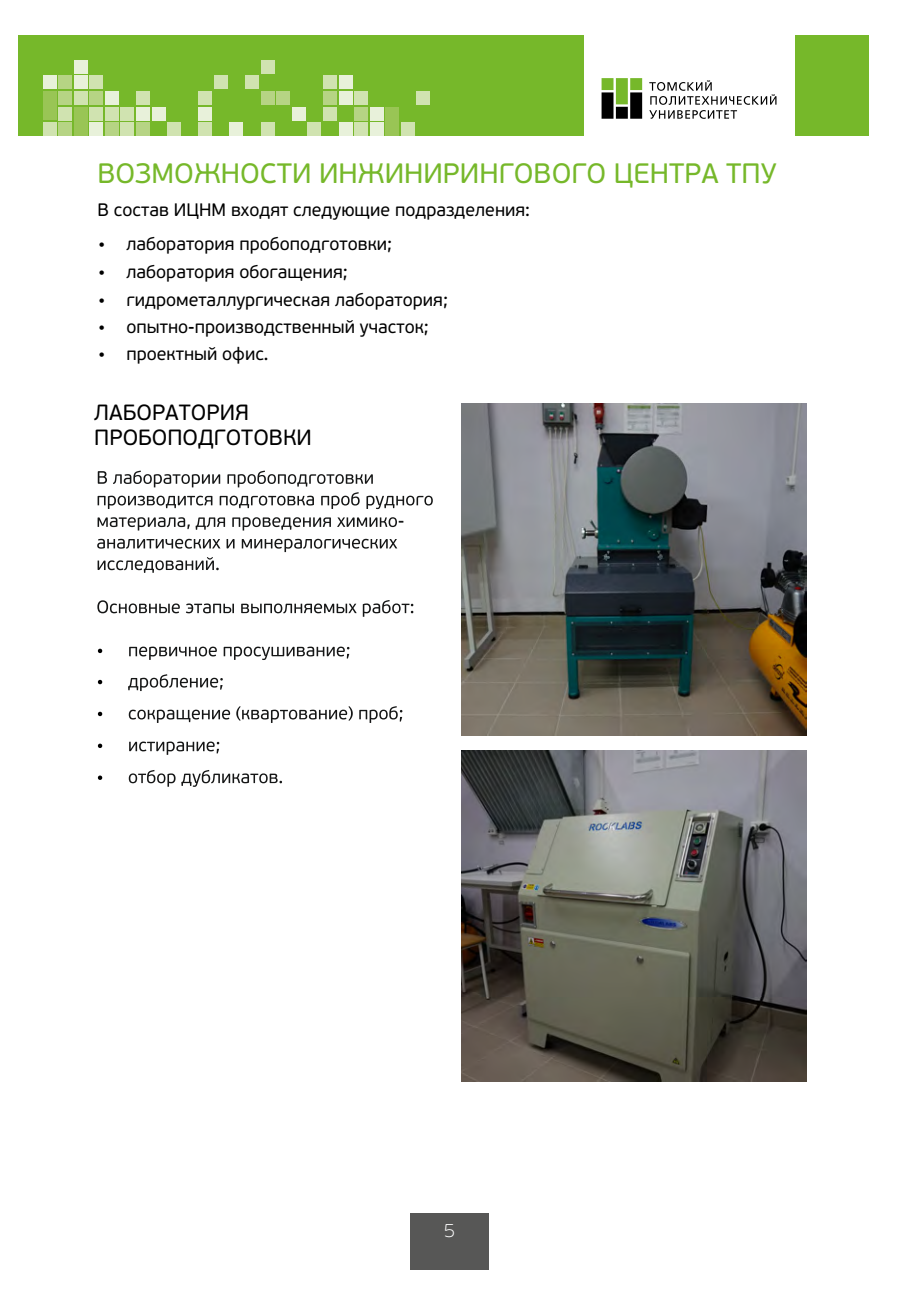
<style>
.page{position:relative;width:915px;height:1312px;background:#fff}
.page>*{position:absolute;margin:0;border:0;box-sizing:border-box;transform-origin:0 0}
.t1{font:28px "PF Beau Sans Pro";color:#76b82a}
.t2{font:22px/25.8px "PF Beau Sans Pro";color:#000}
.t3{font:100 19.2px "PF Beau Sans Pro";color:#fff}
.t4{font:18px "PF Beau Sans Pro";color:#000}
</style>
<div class="page">
<div style="left:411px;top:1213px;width:78px;height:56px;background:#575756"></div>
<div style="left:18px;top:35px;width:850px;height:101px;background:#76b82a"></div>
<div style="left:583px;top:36px;width:211px;height:101px;background:#fff"></div>
<svg style="left:649px;top:80px;width:127px;height:39px"></svg>
<svg style="left:601px;top:78px;width:41px;height:41px;background:#5a713f"></svg>
<div style="left:386px;top:107px;width:13px;height:29px;background:#99c555"></div>
<div style="left:74px;top:107px;width:13px;height:29px;background:#99c555"></div>
<div style="left:43px;top:91px;width:13px;height:29px;background:#99c555"></div>
<div style="left:277px;top:91px;width:13px;height:13px;background:#b6d484"></div>
<div style="left:323px;top:91px;width:13px;height:13px;background:#b6d484"></div>
<div style="left:354px;top:107px;width:14px;height:13px;background:#b6d484"></div>
<div style="left:261px;top:91px;width:13px;height:13px;background:#b6d484"></div>
<div style="left:136px;top:122px;width:13px;height:14px;background:#b6d484"></div>
<div style="left:105px;top:122px;width:13px;height:14px;background:#b6d484"></div>
<div style="left:90px;top:91px;width:13px;height:13px;background:#b6d484"></div>
<div style="left:59px;top:122px;width:13px;height:14px;background:#b6d484"></div>
<div style="left:59px;top:91px;width:13px;height:13px;background:#b6d484"></div>
<div style="left:59px;top:76px;width:13px;height:13px;background:#b6d484"></div>
<div style="left:308px;top:122px;width:13px;height:14px;background:#d0e3b0"></div>
<div style="left:323px;top:76px;width:13px;height:13px;background:#d0e3b0"></div>
<div style="left:323px;top:107px;width:13px;height:13px;background:#d0e3b0"></div>
<div style="left:354px;top:122px;width:14px;height:14px;background:#d0e3b0"></div>
<div style="left:354px;top:91px;width:14px;height:13px;background:#d0e3b0"></div>
<div style="left:401px;top:122px;width:13px;height:14px;background:#d0e3b0"></div>
<div style="left:417px;top:91px;width:13px;height:13px;background:#d0e3b0"></div>
<div style="left:261px;top:122px;width:13px;height:14px;background:#d0e3b0"></div>
<div style="left:261px;top:60px;width:13px;height:13px;background:#d0e3b0"></div>
<div style="left:245px;top:76px;width:13px;height:13px;background:#d0e3b0"></div>
<div style="left:214px;top:76px;width:13px;height:13px;background:#d0e3b0"></div>
<div style="left:199px;top:122px;width:13px;height:14px;background:#d0e3b0"></div>
<div style="left:199px;top:91px;width:13px;height:13px;background:#d0e3b0"></div>
<div style="left:167px;top:122px;width:14px;height:14px;background:#d0e3b0"></div>
<div style="left:136px;top:91px;width:13px;height:13px;background:#d0e3b0"></div>
<div style="left:121px;top:122px;width:13px;height:14px;background:#d0e3b0"></div>
<div style="left:121px;top:107px;width:13px;height:13px;background:#d0e3b0"></div>
<div style="left:105px;top:107px;width:13px;height:13px;background:#d0e3b0"></div>
<div style="left:90px;top:107px;width:13px;height:13px;background:#d0e3b0"></div>
<div style="left:90px;top:76px;width:13px;height:13px;background:#d0e3b0"></div>
<div style="left:74px;top:91px;width:13px;height:13px;background:#d0e3b0"></div>
<div style="left:59px;top:107px;width:13px;height:13px;background:#d0e3b0"></div>
<div style="left:43px;top:122px;width:13px;height:14px;background:#d0e3b0"></div>
<div style="left:292px;top:107px;width:13px;height:13px;background:#e8f1da"></div>
<div style="left:339px;top:122px;width:13px;height:14px;background:#e8f1da"></div>
<div style="left:339px;top:91px;width:13px;height:13px;background:#e8f1da"></div>
<div style="left:339px;top:76px;width:13px;height:13px;background:#e8f1da"></div>
<div style="left:370px;top:122px;width:13px;height:14px;background:#e8f1da"></div>
<div style="left:370px;top:107px;width:13px;height:13px;background:#e8f1da"></div>
<div style="left:230px;top:122px;width:13px;height:14px;background:#e8f1da"></div>
<div style="left:199px;top:107px;width:13px;height:13px;background:#e8f1da"></div>
<div style="left:152px;top:107px;width:13px;height:13px;background:#e8f1da"></div>
<div style="left:136px;top:107px;width:13px;height:13px;background:#e8f1da"></div>
<div style="left:105px;top:91px;width:13px;height:13px;background:#e8f1da"></div>
<div style="left:90px;top:122px;width:13px;height:14px;background:#e8f1da"></div>
<div style="left:74px;top:76px;width:13px;height:13px;background:#e8f1da"></div>
<div style="left:74px;top:60px;width:13px;height:13px;background:#e8f1da"></div>
<div style="left:43px;top:76px;width:13px;height:13px;background:#e8f1da"></div>
<img style="left:461px;top:403px;width:346px;height:332px">
<img style="left:461px;top:750px;width:346px;height:331px">
<svg style="left:98px;top:470px;width:335px;height:39px"></svg>
<svg style="left:97px;top:517px;width:316px;height:270px"></svg>
<h1 class="t1" style="left:97px;top:162px;width:680px">ВОЗМОЖНОСТИ ИНЖИНИРИНГОВОГО ЦЕНТРА ТПУ</h1>
<p class="t4" style="left:97px;top:202px;width:434px">В состав ИЦНМ входят следующие подразделения:</p>
<p class="t4" style="left:98px;top:236px;width:295px">• лаборатория пробоподготовки;</p>
<p class="t4" style="left:98px;top:265px;width:251px">• лаборатория обогащения;</p>
<p class="t4" style="left:98px;top:292px;width:351px">• гидрометаллургическая лаборатория;</p>
<p class="t4" style="left:98px;top:319px;width:332px">• опытно-производственный участок;</p>
<p class="t4" style="left:98px;top:346px;width:172px">• проектный офис.</p>
<p class="t2" style="left:94px;top:401px;width:219px">ЛАБОРАТОРИЯ<br>ПРОБОПОДГОТОВКИ</p>
<p class="t3" style="left:444px;top:1222px;width:12px">5</p>
</div>
